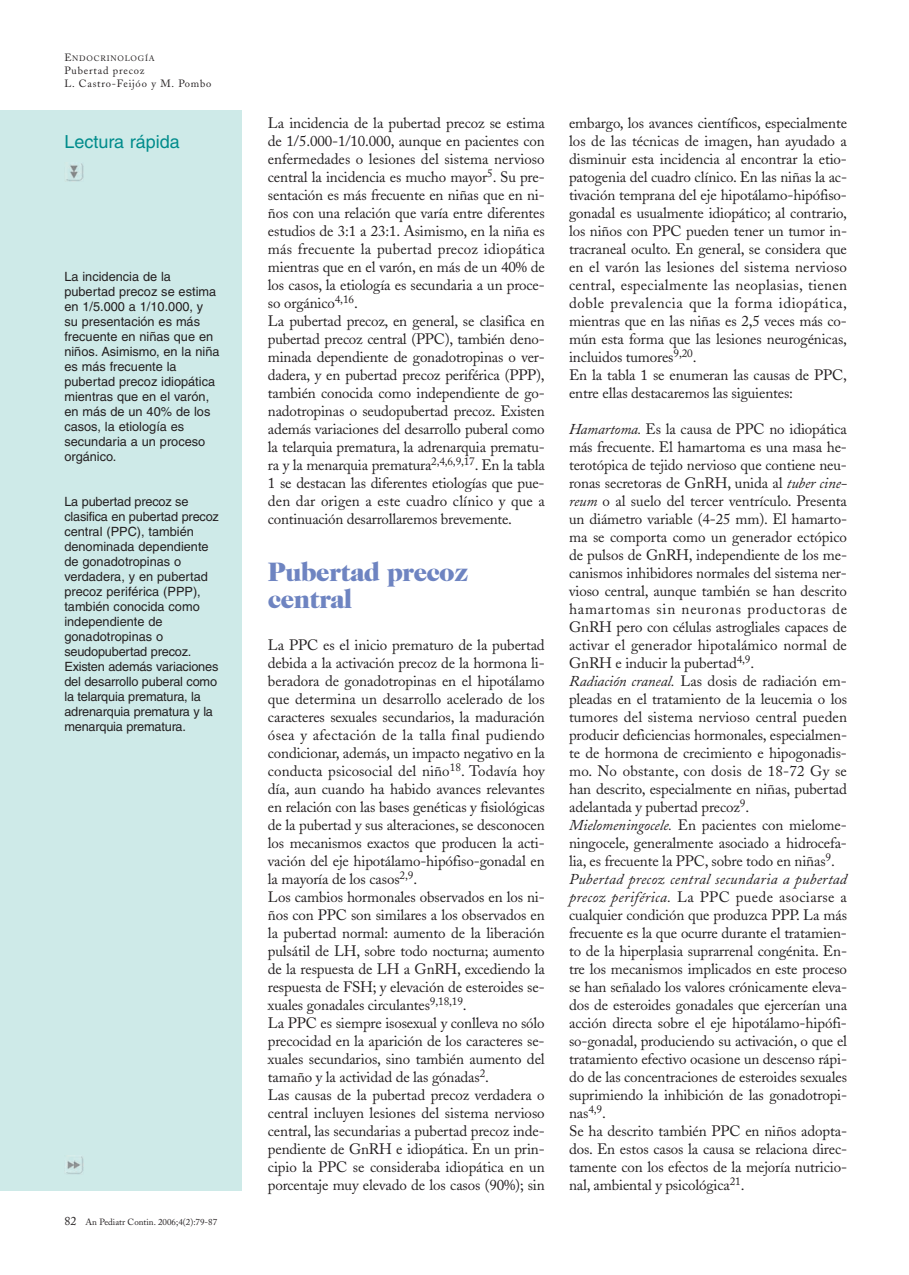
<style>
.page{position:relative;width:909px;height:1275px;background:#fff}
.page>*{position:absolute;margin:0;border:0;box-sizing:border-box;transform-origin:0 0}
.t1{font:900 27px/27px "Caslon Two Twenty Four";letter-spacing:-.03em;color:#6e84c1}
.t2{font:18px "Helvetica";color:#008c8c}
.t3{font:15px/18px "Adobe Caslon";letter-spacing:-.01em;color:#231f20}
.t4{font:12.75px/15px "Helvetica";color:#231f20}
.t5{font:10.5px/13px "Adobe Caslon";letter-spacing:.075em;color:#231f20}
.t6{font:9px "Adobe Caslon";color:#231f20}
.t7{font:7.8px "Adobe Caslon";letter-spacing:.1em;color:#231f20}
.s1{font-size:10.5px}
.s2{font-size:12px}
.s3{font-style:italic}
</style>
<div class="page">
<div style="left:0;top:110px;width:242px;height:1081px;background:#ceeae8"></div>
<p class="t7" style="left:64px;top:55px;width:92px"><span class="s1">E</span>NDOCRINOLOGÍA</p>
<p class="t5" style="left:64px;top:65px;width:149px">Pubertad precoz<br>L. Castro-Feijóo y M. Pombo</p>
<p class="t2" style="left:64px;top:136px;width:117px">Lectura rápida</p>
<p class="t4" style="left:64px;top:270px;width:157px">La incidencia de la pubertad precoz se estima en 1/5.000 a 1/10.000, y su presentación es más frecuente en niñas que en niños. Asimismo, en la niña es más frecuente la pubertad precoz idiopática mientras que en el varón, en más de un 40% de los casos, la etiología es secundaria a un proceso orgánico.</p>
<p class="t4" style="left:64px;top:495px;width:156px">La pubertad precoz se clasifica en pubertad precoz central (PPC), también denominada dependiente de gonadotropinas o verdadera, y en pubertad precoz periférica (PPP), también conocida como independiente de gonadotropinas o seudopubertad precoz.<br>Existen además variaciones del desarrollo puberal como la telarquia prematura, la adrenarquia prematura y la menarquia prematura.</p>
<p class="t6" style="left:64px;top:1218px;width:154px"><span class="s2">82</span> An Pediatr Contin. 2006;4(2):79-87</p>
<p class="t3" style="left:268px;top:116px;width:278px">La incidencia de la pubertad precoz se estima de 1/5.000-1/10.000, aunque en pacientes con enfermedades o lesiones del sistema nervioso central la incidencia es mucho mayor<sup>5</sup>. Su pre&shy;sentación es más frecuente en niñas que en ni&shy;ños con una relación que varía entre diferentes estudios de 3:1 a 23:1. Asimismo, en la niña es más frecuente la pubertad precoz idiopática mientras que en el varón, en más de un 40% de los casos, la etiología es secundaria a un proce&shy;so orgánico<sup>4,16</sup>.<br>La pubertad precoz, en general, se clasifica en pubertad precoz central (PPC), también deno&shy;minada dependiente de gonadotropinas o ver&shy;dadera, y en pubertad precoz periférica (PPP), también conocida como independiente de go&shy;nadotropinas o seudopubertad precoz. Existen además variaciones del desarrollo puberal como la telarquia prematura, la adrenarquia prematu&shy;ra y la menarquia prematura<sup>2,4,6,9,17</sup>. En la tabla 1 se destacan las diferentes etiologías que pue&shy;den dar origen a este cuadro clínico y que a continuación desarrollaremos brevemente.</p>
<h1 class="t1" style="left:268px;top:561px;width:202px">Pubertad precoz central</h1>
<p class="t3" style="left:268px;top:638px;width:278px">La PPC es el inicio prematuro de la pubertad debida a la activación precoz de la hormona li&shy;beradora de gonadotropinas en el hipotálamo que determina un desarrollo acelerado de los caracteres sexuales secundarios, la maduración ósea y afectación de la talla final pudiendo condicionar, además, un impacto negativo en la conducta psicosocial del niño<sup>18</sup>. Todavía hoy día, aun cuando ha habido avances relevantes en relación con las bases genéticas y fisiológicas de la pubertad y sus alteraciones, se desconocen los mecanismos exactos que producen la acti&shy;vación del eje hipotálamo-hipófiso-gonadal en la mayoría de los casos<sup>2,9</sup>.<br>Los cambios hormonales observados en los ni&shy;ños con PPC son similares a los observados en la pubertad normal: aumento de la liberación pulsátil de LH, sobre todo nocturna; aumento de la respuesta de LH a GnRH, excediendo la respuesta de FSH; y elevación de esteroides se&shy;xuales gonadales circulantes<sup>9,18,19</sup>.<br>La PPC es siempre isosexual y conlleva no sólo precocidad en la aparición de los caracteres se&shy;xuales secundarios, sino también aumento del tamaño y la actividad de las gónadas<sup>2</sup>.<br>Las causas de la pubertad precoz verdadera o central incluyen lesiones del sistema nervioso central, las secundarias a pubertad precoz inde&shy;pendiente de GnRH e idiopática. En un prin&shy;cipio la PPC se consideraba idiopática en un porcentaje muy elevado de los casos (90%); sin</p>
<p class="t3" style="left:569px;top:116px;width:279px">embargo, los avances científicos, especialmente los de las técnicas de imagen, han ayudado a disminuir esta incidencia al encontrar la etio&shy;patogenia del cuadro clínico. En las niñas la ac&shy;tivación temprana del eje hipotálamo-hipófiso&shy;gonadal es usualmente idiopático; al contrario, los niños con PPC pueden tener un tumor in&shy;tracraneal oculto. En general, se considera que en el varón las lesiones del sistema nervioso central, especialmente las neoplasias, tienen doble prevalencia que la forma idiopática, mientras que en las niñas es 2,5 veces más co&shy;mún esta forma que las lesiones neurogénicas, incluidos tumores<sup>9,20</sup>.<br>En la tabla 1 se enumeran las causas de PPC, entre ellas destacaremos las siguientes:</p>
<p class="t3" style="left:569px;top:422px;width:279px"><span class="s3">Hamartoma.</span> Es la causa de PPC no idiopática más frecuente. El hamartoma es una masa he&shy;terotópica de tejido nervioso que contiene neu&shy;ronas secretoras de GnRH, unida al <span class="s3">tuber cine&shy;reum</span> o al suelo del tercer ventrículo. Presenta un diámetro variable (4-25 mm). El hamarto&shy;ma se comporta como un generador ectópico de pulsos de GnRH, independiente de los me&shy;canismos inhibidores normales del sistema ner&shy;vioso central, aunque también se han descrito hamartomas sin neuronas productoras de GnRH pero con células astrogliales capaces de activar el generador hipotalámico normal de GnRH e inducir la pubertad<sup>4,9</sup>.<br><span class="s3">Radiación craneal.</span> Las dosis de radiación em&shy;pleadas en el tratamiento de la leucemia o los tumores del sistema nervioso central pueden producir deficiencias hormonales, especialmen&shy;te de hormona de crecimiento e hipogonadis&shy;mo. No obstante, con dosis de 18-72 Gy se han descrito, especialmente en niñas, pubertad adelantada y pubertad precoz<sup>9</sup>.<br><span class="s3">Mielomeningocele.</span> En pacientes con mielome&shy;ningocele, generalmente asociado a hidrocefa&shy;lia, es frecuente la PPC, sobre todo en niñas<sup>9</sup>.<br><span class="s3">Pubertad precoz central secundaria a pubertad precoz periférica.</span> La PPC puede asociarse a cualquier condición que produzca PPP. La más frecuente es la que ocurre durante el tratamien&shy;to de la hiperplasia suprarrenal congénita. En&shy;tre los mecanismos implicados en este proceso se han señalado los valores crónicamente eleva&shy;dos de esteroides gonadales que ejercerían una acción directa sobre el eje hipotálamo-hipófi&shy;so-gonadal, produciendo su activación, o que el tratamiento efectivo ocasione un descenso rápi&shy;do de las concentraciones de esteroides sexuales suprimiendo la inhibición de las gonadotropi&shy;nas<sup>4,9</sup>.<br>Se ha descrito también PPC en niños adopta&shy;dos. En estos casos la causa se relaciona direc&shy;tamente con los efectos de la mejoría nutricio&shy;nal, ambiental y psicológica<sup>21</sup>.</p>
</div>
